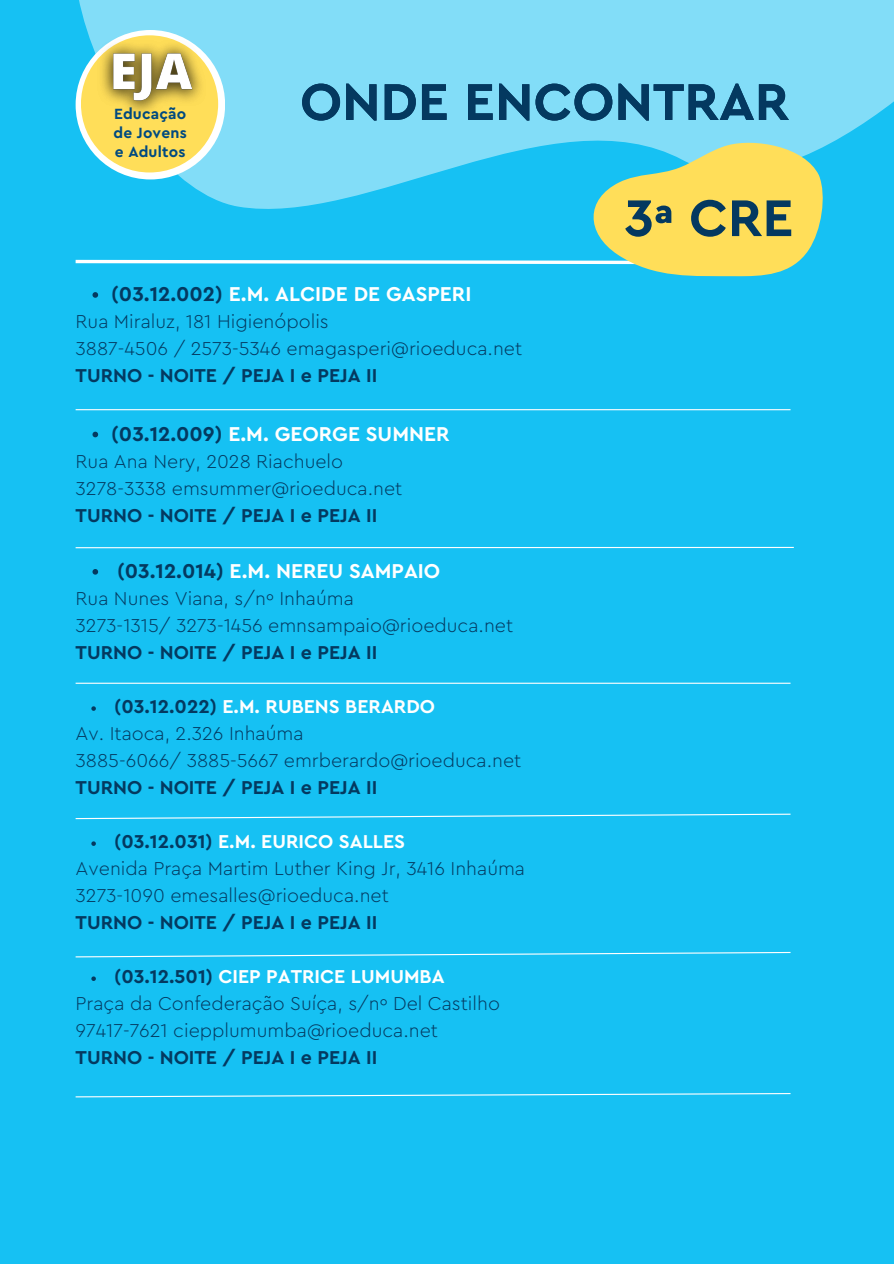
<style>
.page{position:relative;width:894px;height:1264px;background:#fff}
.page>*{position:absolute;margin:0;border:0;box-sizing:border-box;transform-origin:0 0}
.t1{font:700 54px "Cera Pro";color:#043960}
.t2{font:700 21px "Cera Pro";color:#fff}
.t3{font:300 19.5px/27px "Cera Pro";color:#043960}
.t4{font:700 19.5px "Cera Pro";color:#fff}
.t5{font:700 19.5px "Cera Pro";color:#043960}
.t6{font:700 15.45px "Cera Pro";letter-spacing:.01em;color:#014a80}
.s1{color:#043960}
.s2{font-weight:700}
</style>
<div class="page">
<div style="left:0;top:0;width:893px;height:1263px;background:#16c1f3"></div>
<svg style="left:75px;top:0;width:818px;height:296px;fill:#82ddf8"></svg>
<svg style="left:75px;top:258px;width:492px;height:8px"></svg>
<svg style="left:567px;top:74px;width:282px;height:222px"></svg>
<svg style="left:92px;top:292px;width:6px;height:6px"></svg>
<svg style="left:92px;top:431px;width:6px;height:6px"></svg>
<svg style="left:92px;top:569px;width:6px;height:5px"></svg>
<svg style="left:91px;top:706px;width:5px;height:4px"></svg>
<svg style="left:91px;top:841px;width:5px;height:4px"></svg>
<svg style="left:91px;top:976px;width:5px;height:4px"></svg>
<hr style="left:76px;top:409px;width:714px;height:1px;background:#fff">
<hr style="left:76px;top:682px;width:714px;height:1px;background:#fff">
<svg style="left:75px;top:813px;width:716px;height:6px"></svg>
<svg style="left:75px;top:951px;width:716px;height:7px"></svg>
<svg style="left:75px;top:1093px;width:716px;height:4px"></svg>
<div style="left:76px;top:30px;width:149px;height:149px;background:#fff;border-radius:50%"></div>
<div style="left:81px;top:35px;width:137px;height:137px;background:#ffde59;border-radius:50%"></div>
<img style="left:92px;top:32px;width:122px;height:80px">
<hr style="left:76px;top:547px;width:717px;height:1px;background:#fff">
<h2 class="t6" style="left:114px;top:106px;width:74px">Educação</h2>
<p class="t6" style="left:113px;top:125px;width:75px">de Jovens</p>
<h2 class="t6" style="left:115px;top:144px;width:72px">e Adultos</h2>
<p class="t1" style="left:300px;top:76px;width:490px">ONDE ENCONTRAR</p>
<h2 class="t1" style="left:624px;top:192px;width:170px">3ª CRE</h2>
<p class="t2" style="left:111px;top:284px;width:361px"><span class="s1">(03.12.002)</span> E.M. ALCIDE DE GASPERI</p>
<p class="t3" style="left:76px;top:308px;width:448px">Rua Miraluz, 181 Higienópolis<br>3887-4506 / 2573-5346 emagasperi@rioeduca.net<br><span class="s2">TURNO - NOITE / PEJA I e PEJA II</span></p>
<p class="t2" style="left:111px;top:424px;width:339px"><span class="s1">(03.12.009)</span> E.M. GEORGE SUMNER</p>
<h1 class="t3" style="left:76px;top:448px;width:269px">Rua Ana Nery, 2028 Riachuelo</h1>
<h1 class="t3" style="left:76px;top:475px;width:328px">3278-3338 emsummer@rioeduca.net</h1>
<p class="t5" style="left:76px;top:506px;width:303px">TURNO - NOITE / PEJA I e PEJA II</p>
<p class="t2" style="left:117px;top:561px;width:324px"><span class="s1">(03.12.014)</span> E.M. NEREU SAMPAIO</p>
<h1 class="t3" style="left:76px;top:585px;width:439px">Rua Nunes Viana, s/nº Inhaúma<br>3273-1315/ 3273-1456 emnsampaio@rioeduca.net<br><span class="s2">TURNO - NOITE / PEJA I e PEJA II</span></h1>
<p class="t4" style="left:114px;top:697px;width:322px"><span class="s1">(03.12.022)</span> E.M. RUBENS BERARDO</p>
<h2 class="t3" style="left:76px;top:720px;width:447px">Av. Itaoca, 2.326 Inhaúma<br>3885-6066/ 3885-5667 emrberardo@rioeduca.net<br><span class="s2">TURNO - NOITE / PEJA I e PEJA II</span></h2>
<p class="t4" style="left:114px;top:832px;width:292px"><span class="s1">(03.12.031)</span> E.M. EURICO SALLES</p>
<h2 class="t3" style="left:76px;top:855px;width:451px">Avenida Praça Martim Luther King Jr, 3416 Inhaúma<br>3273-1090 emesalles@rioeduca.net<br><span class="s2">TURNO - NOITE / PEJA I e PEJA II</span></h2>
<p class="t4" style="left:114px;top:967px;width:332px"><span class="s1">(03.12.501)</span> CIEP PATRICE LUMUMBA</p>
<p class="t3" style="left:76px;top:990px;width:426px">Praça da Confederação Suíça, s/nº Del Castilho<br>97417-7621 ciepplumumba@rioeduca.net<br><span class="s2">TURNO - NOITE / PEJA I e PEJA II</span></p>
</div>
